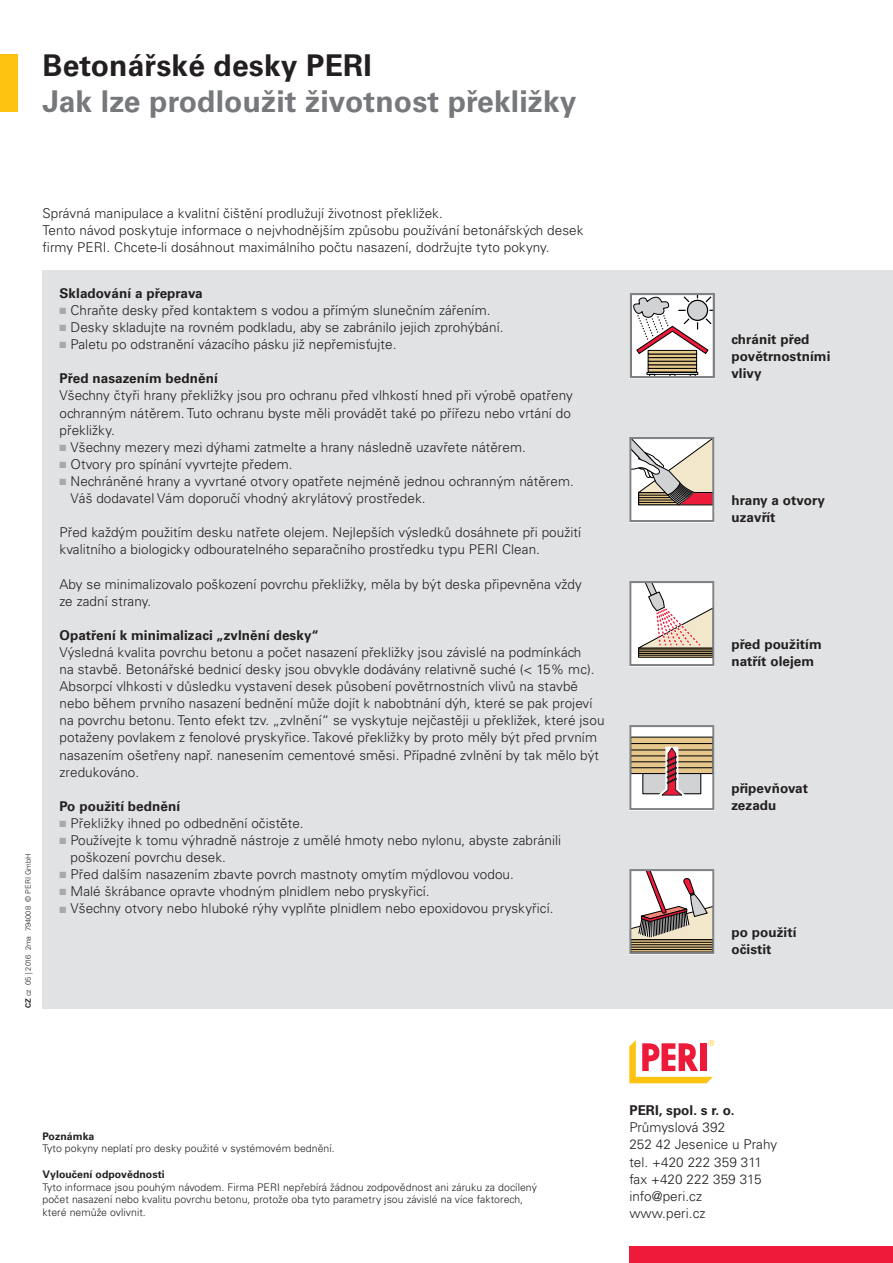
<style>
.page{position:relative;width:893px;height:1263px;background:#fff}
.page>*{position:absolute;margin:0;border:0;box-sizing:border-box;transform-origin:0 0}
.t1{font:700 30px "Univers LT Pro";letter-spacing:.005em;color:#76787b}
.t2{font:700 30px "Univers LT Pro";letter-spacing:.005em;color:#231f20}
.t3{font:300 13.5px/17.1px "Univers LT Pro";letter-spacing:.005em;color:#231f20}
.t4{font:700 13.5px/17.1px "Univers LT Pro";letter-spacing:.005em;color:#231f20}
.t5{font:300 10.5px/12.8px "Univers LT Pro";letter-spacing:.005em;color:#231f20}
.t6{font:700 10.5px "Univers LT Pro";letter-spacing:.005em;color:#231f20}
.t7{font:300 7.5px "Univers LT Pro";letter-spacing:.005em;color:#231f20}
.s1{font-weight:700}
.s2{color:#a8a9ad}
</style>
<div class="page">
<div style="left:43px;top:270px;width:850px;height:738px;background:#e1e2e4"></div>
<div style="left:0;top:54px;width:17px;height:58px;background:#fec210"></div>
<div style="left:629px;top:1247px;width:264px;height:16px;background:#ed1a3a"></div>
<svg style="left:629px;top:869px;width:85px;height:85px"></svg>
<svg style="left:629px;top:581px;width:85px;height:85px"></svg>
<svg style="left:629px;top:725px;width:85px;height:85px"></svg>
<svg style="left:629px;top:437px;width:85px;height:85px"></svg>
<svg style="left:630px;top:293px;width:84px;height:85px"></svg>
<svg style="left:629px;top:1040px;width:85px;height:43px"></svg>
<h1 class="t2" style="left:43px;top:47px;width:331px">Betonářské desky PERI</h1>
<h1 class="t1" style="left:43px;top:83px;width:535px">Jak lze prodloužit životnost překližky</h1>
<p class="t7" style="left:24px;top:1008px;width:156px;rotate:-90deg"><span class="s1">CZ</span> cz 05 | 2016 2ma 794008 © PERI GmbH</p>
<p class="t3" style="left:43px;top:205px;width:542px">Správná manipulace a kvalitní čištění prodlužují životnost překližek.<br>Tento návod poskytuje informace o nejvhodnějším způsobu používání betonářských desek firmy PERI. Chcete-li dosáhnout maximálního počtu nasazení, dodržujte tyto pokyny.</p>
<p class="t4" style="left:60px;top:285px;width:145px">Skladování a přeprava</p>
<p class="t3" style="left:60px;top:302px;width:432px"><span class="s2">■</span> Chraňte desky před kontaktem s vodou a přímým slunečním zářením.</p>
<p class="t3" style="left:60px;top:319px;width:445px"><span class="s2">■</span> Desky skladujte na rovném podkladu, aby se zabránilo jejich zprohýbání.</p>
<p class="t3" style="left:60px;top:336px;width:338px"><span class="s2">■</span> Paletu po odstranění vázacího pásku již nepřemisťujte.</p>
<p class="t4" style="left:60px;top:370px;width:160px">Před nasazením bednění</p>
<p class="t3" style="left:60px;top:387px;width:515px">Všechny čtyři hrany překližky jsou pro ochranu před vlhkostí hned při výrobě opatřeny ochranným nátěrem. Tuto ochranu byste měli provádět také po přířezu nebo vrtání do překližky.</p>
<p class="t3" style="left:60px;top:439px;width:468px"><span class="s2">■</span> Všechny mezery mezi dýhami zatmelte a hrany následně uzavřete nátěrem.</p>
<p class="t3" style="left:60px;top:456px;width:235px"><span class="s2">■</span> Otvory pro spínání vyvrtejte předem.</p>
<p class="t3" style="left:71px;top:473px;width:505px;text-indent:-11px"><span class="s2">■</span> Nechráněné hrany a vyvrtané otvory opatřete nejméně jednou ochranným nátěrem.<br>Váš dodavatel Vám doporučí vhodný akrylátový prostředek.</p>
<p class="t3" style="left:60px;top:524px;width:523px">Před každým použitím desku natřete olejem. Nejlepších výsledků dosáhnete při použití kvalitního a biologicky odbouratelného separačního prostředku typu PERI Clean.</p>
<p class="t3" style="left:60px;top:575px;width:524px">Aby se minimalizovalo poškození povrchu překližky, měla by být deska připevněna vždy ze zadní strany.</p>
<p class="t4" style="left:60px;top:627px;width:261px">Opatření k minimalizaci „zvlnění desky“</p>
<p class="t3" style="left:60px;top:644px;width:546px">Výsledná kvalita povrchu betonu a počet nasazení překližky jsou závislé na podmínkách<br>na stavbě. Betonářské bednicí desky jsou obvykle dodávány relativně suché (&lt; 15% mc).<br>Absorpcí vlhkosti v důsledku vystavení desek působení povětrnostních vlivů na stavbě nebo během prvního nasazení bednění může dojít k nabobtnání dýh, které se pak projeví na povrchu betonu. Tento efekt tzv. „zvlnění“ se vyskytuje nejčastěji u překližek, které jsou potaženy povlakem z fenolové pryskyřice. Takové překližky by proto měly být před prvním nasazením ošetřeny např. nanesením cementové směsi. Případné zvlnění by tak mělo být zredukováno.</p>
<p class="t4" style="left:60px;top:798px;width:122px">Po použití bednění</p>
<p class="t3" style="left:60px;top:815px;width:246px"><span class="s2">■</span> Překližky ihned po odbednění očistěte.</p>
<p class="t3" style="left:71px;top:832px;width:492px;text-indent:-11px"><span class="s2">■</span> Používejte k tomu výhradně nástroje z umělé hmoty nebo nylonu, abyste zabránili poškození povrchu desek.</p>
<p class="t3" style="left:60px;top:866px;width:456px"><span class="s2">■</span> Před dalším nasazením zbavte povrch mastnoty omytím mýdlovou vodou.</p>
<p class="t3" style="left:60px;top:883px;width:372px"><span class="s2">■</span> Malé škrábance opravte vhodným plnidlem nebo pryskyřicí.</p>
<p class="t3" style="left:60px;top:900px;width:495px"><span class="s2">■</span> Všechny otvory nebo hluboké rýhy vyplňte plnidlem nebo epoxidovou pryskyřicí.</p>
<p class="t4" style="left:731px;top:331px;width:101px">chránit před povětrnostními vlivy</p>
<p class="t4" style="left:731px;top:492px;width:95px">hrany a otvory uzavřít</p>
<p class="t4" style="left:731px;top:636px;width:92px">před použitím natřít olejem</p>
<p class="t4" style="left:731px;top:780px;width:78px">připevňovat zezadu</p>
<p class="t4" style="left:731px;top:924px;width:67px">po použití očistit</p>
<p class="t6" style="left:43px;top:1130px;width:53px">Poznámka</p>
<p class="t5" style="left:43px;top:1142px;width:294px">Tyto pokyny neplatí pro desky použité v systémovém bednění.</p>
<p class="t6" style="left:43px;top:1168px;width:124px">Vyloučení odpovědnosti</p>
<p class="t5" style="left:43px;top:1181px;width:496px">Tyto informace jsou pouhým návodem. Firma PERI nepřebírá žádnou zodpovědnost ani záruku za docílený počet nasazení nebo kvalitu povrchu betonu, protože oba tyto parametry jsou závislé na více faktorech, které nemůže ovlivnit.</p>
<p class="t4" style="left:629px;top:1102px;width:107px">PERI, spol. s r. o.</p>
<p class="t3" style="left:629px;top:1119px;width:149px">Průmyslová 392<br>252 42 Jesenice u Prahy tel. +420 222 359 311 fax +420 222 359 315 info@peri.cz www.peri.cz</p>
</div>
